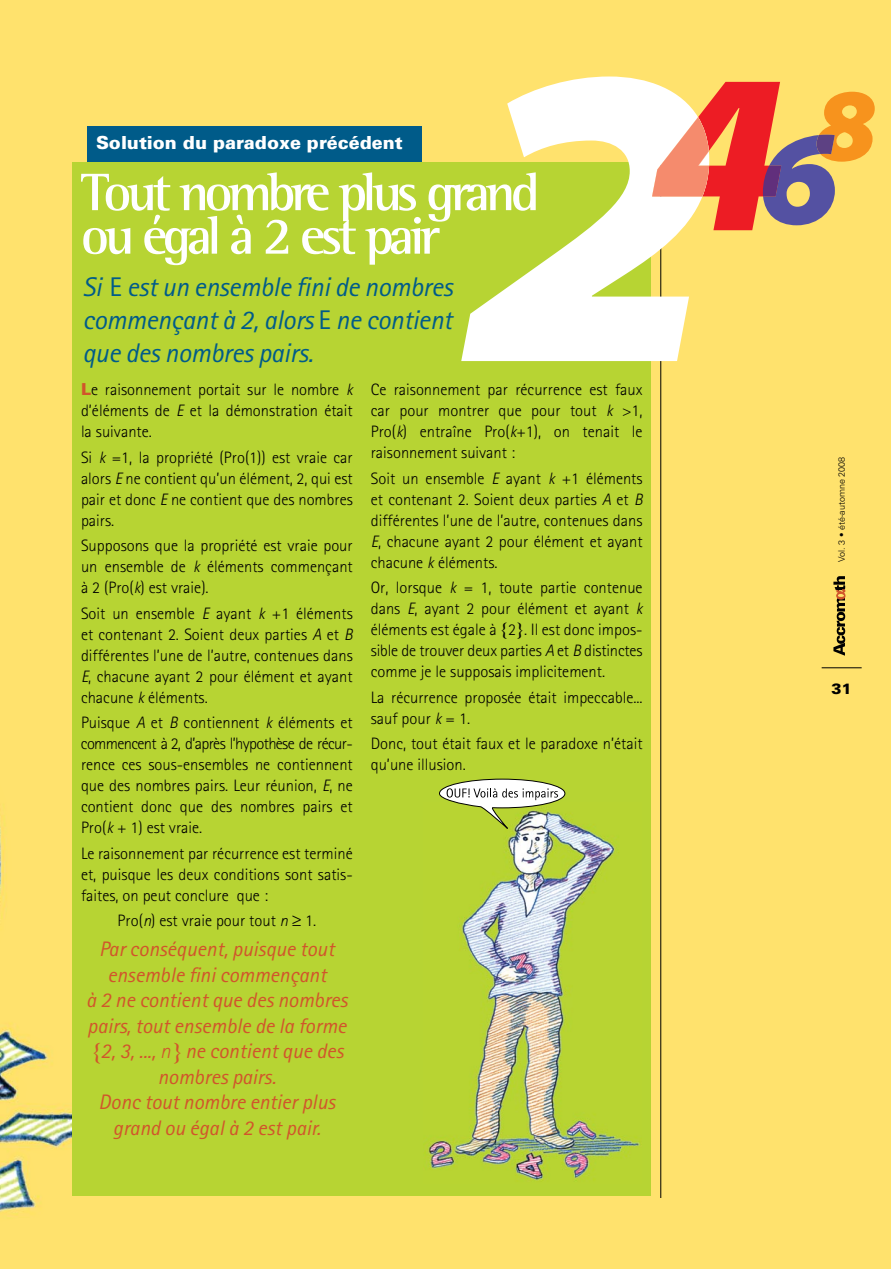
<style>
.page{position:relative;width:891px;height:1269px;background:#ffe26d}
.page>*{position:absolute;margin:0;border:0;box-sizing:border-box;transform-origin:0 0}
.t1{font:700 54px/43.5px "Rotis Semi Serif";letter-spacing:-.085em;color:#fff}
.t2{font:italic 27px/33px "Rotis Sans Serif";letter-spacing:-.01em;color:#005b89;text-align:justify}
.t3{font:italic 21px/25.5px "Rotis Sans Serif";color:#d1552b;text-align:center}
.t4{font:900 18px "Univers";color:#fff}
.t5{font:300 16.5px/21px "Rotis Sans Serif";color:#000;text-align:justify}
.t6{font:900 15px "Univers";color:#000}
.t7{font:300 9px "Univers";color:#000}
.s1{font-style:normal}
.s2{font-family:"Univers";font-weight:900;color:#d1552b}
.s3{font-style:italic}
.s4{font-weight:300}
</style>
<div class="page">
<hr style="left:822px;top:668px;width:40px;height:1px;background:#000">
<svg style="left:833px;top:576px;width:12px;height:80px"></svg>
<img style="left:0;top:536px;width:73px;height:679px">
<div style="left:87px;top:126px;width:334px;height:62px;background:#005b89"></div>
<div style="left:73px;top:163px;width:578px;height:1033px;background:#b7d433"></div>
<hr style="left:661px;top:164px;width:1px;height:1034px;background:#000">
<img style="left:425px;top:814px;width:215px;height:367px">
<svg style="left:439px;top:779px;width:126px;height:50px"></svg>
<svg style="left:461px;top:76px;width:228px;height:285px;fill:#fff"></svg>
<svg style="left:652px;top:82px;width:223px;height:148px"></svg>
<p class="t4" style="left:96px;top:132px;width:308px">Solution du paradoxe précédent</p>
<h1 class="t1" style="left:81px;top:170px;width:460px">Tout nombre plus grand ou égal à 2 est pair</h1>
<h2 class="t2" style="left:82px;top:270px;width:372px">Si <span class="s1">E</span> est un ensemble fini de nombres commençant à 2, alors <span class="s1">E</span> ne contient que des nombres pairs.</h2>
<p class="t5" style="left:81px;top:379px;width:273px"><span class="s2">L</span>e raisonnement portait sur le nombre <span class="s3">k </span>d’éléments de <span class="s3">E</span> et la démonstration était la suivante.</p>
<p class="t5" style="left:81px;top:447px;width:273px">Si <span class="s3">k</span> =1, la propriété (Pro(1)) est vraie car alors <span class="s3">E</span> ne contient qu’un élément, 2, qui est pair et donc <span class="s3">E</span> ne contient que des nombres pairs.</p>
<p class="t5" style="left:81px;top:535px;width:273px">Supposons que la propriété est vraie pour un ensemble de <span class="s3">k</span> éléments commençant à 2 (Pro(<span class="s3">k</span>) est vraie).</p>
<p class="t5" style="left:81px;top:603px;width:273px">Soit un ensemble <span class="s3">E</span> ayant <span class="s3">k</span> +1 éléments et contenant 2. Soient deux parties <span class="s3">A</span> et <span class="s3">B </span>différentes l’une de l’autre, contenues dans <span class="s3">E</span>, chacune ayant 2 pour élément et ayant chacune <span class="s3">k</span> éléments.</p>
<p class="t5" style="left:81px;top:712px;width:273px">Puisque <span class="s3">A</span> et <span class="s3">B</span> contiennent <span class="s3">k</span> éléments et commencent à 2, d’après l’hypothèse de récur&shy;rence ces sous-ensembles ne contiennent que des nombres pairs. Leur réunion, <span class="s3">E</span>, ne contient donc que des nombres pairs et Pro(<span class="s3">k</span> + 1) est vraie.</p>
<p class="t5" style="left:81px;top:843px;width:273px">Le raisonnement par récurrence est terminé et, puisque les deux conditions sont satis&shy;faites, on peut conclure que :</p>
<p class="t5" style="left:118px;top:910px;width:200px">Pro(<span class="s3">n</span>) est vraie pour tout <span class="s3">n</span> ≥ 1.</p>
<p class="t3" style="left:86px;top:937px;width:263px">Par conséquent, puisque tout ensemble fini commençant<br>à 2 ne contient que des nombres pairs, tout ensemble de la forme {2, 3, ..., <span class="s4">n</span>} ne contient que des nombres pairs.<br>Donc tout nombre entier plus grand ou égal à 2 est pair.</p>
<p class="t5" style="left:371px;top:379px;width:273px">Ce raisonnement par récurrence est faux car pour montrer que pour tout <span class="s3">k</span> &gt;1, Pro(<span class="s3">k</span>) entraîne Pro(<span class="s3">k</span>+1), on tenait le raisonnement suivant :</p>
<p class="t5" style="left:371px;top:468px;width:273px">Soit un ensemble <span class="s3">E</span> ayant <span class="s3">k</span> +1 éléments et contenant 2. Soient deux parties <span class="s3">A</span> et <span class="s3">B </span>différentes l’une de l’autre, contenues dans <span class="s3">E</span>, chacune ayant 2 pour élément et ayant chacune <span class="s3">k</span> éléments.</p>
<p class="t5" style="left:371px;top:577px;width:273px">Or, lorsque <span class="s3">k</span> = 1, toute partie contenue dans <span class="s3">E</span>, ayant 2 pour élément et ayant <span class="s3">k </span>éléments est égale à {2}. Il est donc impos&shy;sible de trouver deux parties <span class="s3">A</span> et <span class="s3">B</span> distinctes comme je le supposais implicitement.</p>
<p class="t5" style="left:371px;top:687px;width:273px">La récurrence proposée était impeccable... sauf pour <span class="s3">k</span> = 1.</p>
<p class="t5" style="left:371px;top:733px;width:273px">Donc, tout était faux et le paradoxe n’était qu’une illusion.</p>
<p class="t7" style="left:836px;top:562px;width:107px;rotate:-90deg">Vol. 3 • été-automne 2008</p>
<p class="t6" style="left:831px;top:680px;width:22px">31</p>
</div>
